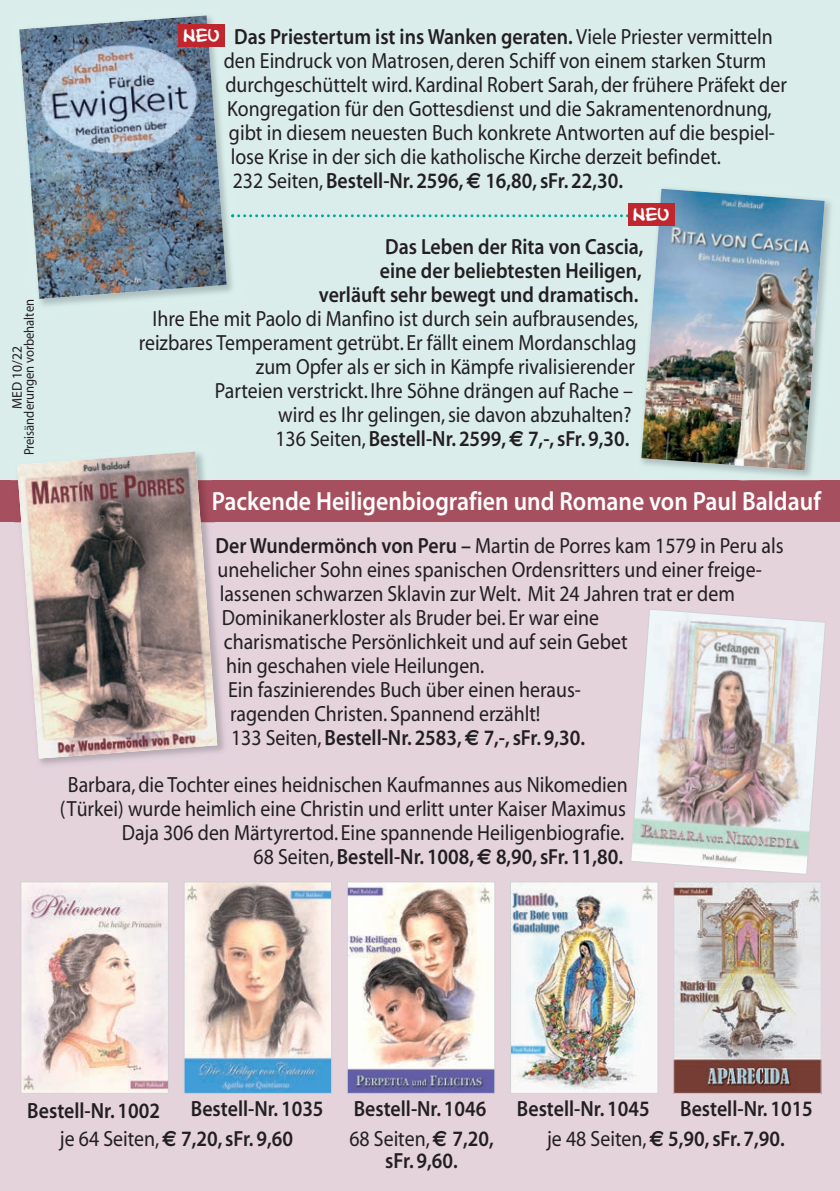
<style>
.page{position:relative;width:840px;height:1191px;background:#fff}
.page>*{position:absolute;margin:0;border:0;box-sizing:border-box;transform-origin:0 0}
.t1{font:26.4px "Myriad MM 565 wt 600 wd";color:#fff;scale:.9 1}
.t2{font:22px/24px "Myriad MM 412 wt 601 wd";color:#231f20;scale:.9 1}
.t3{font:22px/24px "Myriad MM 565 wt 600 wd";color:#231f20;text-align:right;scale:.9 1}
.t4{font:19.8px "Hand Some";color:#fff;scale:1.2 1}
.t5{font:14px/12px "Myriad MM 412 wt 601 wd";color:#231f20;text-align:center}
.s1{font-family:"Myriad MM 412 wt 601 wd"}
.s2{font-family:"Euro Sans";font-weight:700}
.s3{font-family:"Myriad MM 565 wt 600 wd"}
</style>
<div class="page">
<div style="left:0;top:0;width:839px;height:1191px;background:#daedeb"></div>
<div style="left:0;top:492px;width:839px;height:699px;background:#e4d3db"></div>
<div style="left:0;top:480px;width:839px;height:42px;background:#a64f5e"></div>
<img style="left:14px;top:522px;width:210px;height:243px">
<img style="left:17px;top:451px;width:200px;height:307px">
<img style="left:633px;top:188px;width:198px;height:289px">
<img style="left:742px;top:480px;width:76px;height:1px">
<img style="left:641px;top:189px;width:183px;height:281px">
<img style="left:19px;top:15px;width:208px;height:284px">
<div style="left:178px;top:24px;width:46px;height:23px;background:#c0262d"></div>
<img style="left:23px;top:883px;width:143px;height:208px">
<div style="left:21px;top:881px;width:147px;height:212px;border:1px solid #d1d2d4"></div>
<img style="left:186px;top:883px;width:143px;height:208px">
<div style="left:184px;top:881px;width:147px;height:212px;border:1px solid #d1d2d4"></div>
<img style="left:349px;top:883px;width:143px;height:208px">
<div style="left:347px;top:881px;width:147px;height:212px;border:1px solid #d1d2d4"></div>
<img style="left:512px;top:883px;width:143px;height:208px">
<div style="left:510px;top:881px;width:147px;height:212px;border:1px solid #d1d2d4"></div>
<img style="left:630px;top:609px;width:195px;height:265px">
<img style="left:675px;top:883px;width:143px;height:208px">
<div style="left:673px;top:881px;width:147px;height:212px;border:1px solid #d1d2d4"></div>
<svg style="left:231px;top:214px;width:396px;height:3px"></svg>
<div style="left:627px;top:203px;width:46px;height:22px;background:#c0262d"></div>
<p class="t3" style="left:234px;top:26px;width:599px">Das Priestertum ist ins Wanken geraten. <span class="s1">Viele Priester vermitteln</span></p>
<p class="t2" style="left:223px;top:50px;width:627px">den Eindruck von Matrosen, deren Schiff von einem starken Sturm durchgeschüttelt wird. Kardinal Robert Sarah, der frühere Präfekt der Kongregation für den Gottesdienst und die Sakramentenordnung, gibt in diesem neuesten Buch konkrete Antworten auf die bespiel - lose Krise in der sich die katholische Kirche derzeit befindet.</p>
<p class="t3" style="left:233px;top:170px;width:435px"><span class="s1">232 Seiten,</span> Bestell-Nr. 2596, <span class="s2">€</span> 16,80, sFr. 22,30.</p>
<p class="t4" style="left:183px;top:24px;width:32px">NEU</p>
<p class="t5" style="left:12px;top:455px;width:158px;rotate:-90deg">MED 10/22<br>Preisänderungen vorbehalten</p>
<p class="t4" style="left:633px;top:202px;width:32px">NEU</p>
<p class="t3" style="left:319px;top:237px;width:362px">Das Leben der Rita von Cascia,<br>eine der beliebtesten Heiligen, verläuft sehr bewegt und dramatisch.</p>
<p class="t2" style="left:152px;top:309px;width:541px">Ihre Ehe mit Paolo di Manfino ist durch sein aufbrausendes,</p>
<p class="t2" style="left:139px;top:333px;width:554px">reizbares Temperament getrübt. Er fällt einem Mordanschlag</p>
<p class="t2" style="left:256px;top:357px;width:422px">zum Opfer als er sich in Kämpfe rivalisierender</p>
<p class="t2" style="left:215px;top:381px;width:466px">Parteien verstrickt. Ihre Söhne drängen auf Rache –</p>
<p class="t2" style="left:278px;top:405px;width:393px">wird es Ihr gelingen, sie davon abzuhalten?</p>
<p class="t3" style="left:275px;top:429px;width:395px"><span class="s1">136 Seiten,</span> Bestell-Nr. 2599, <span class="s2">€</span> 7,-, sFr. 9,30.</p>
<p class="t1" style="left:212px;top:491px;width:678px">Packende Heiligenbiografien und Romane von Paul Baldauf</p>
<p class="t2" style="left:215px;top:535px;width:632px"><span class="s3">Der Wundermönch von Peru –</span> Martin de Porres kam 1579 in Peru als</p>
<p class="t2" style="left:217px;top:559px;width:605px">unehelicher Sohn eines spanischen Ordensritters und einer freige -</p>
<p class="t2" style="left:219px;top:583px;width:573px">lassenen schwarzen Sklavin zur Welt. Mit 24 Jahren trat er dem</p>
<p class="t2" style="left:222px;top:607px;width:420px">Dominikanerkloster als Bruder bei. Er war eine</p>
<p class="t2" style="left:224px;top:631px;width:450px">charismatische Persönlichkeit und auf sein Gebet</p>
<p class="t2" style="left:226px;top:655px;width:288px">hin geschahen viele Heilungen.</p>
<p class="t2" style="left:228px;top:679px;width:393px">Ein faszinierendes Buch über einen heraus -</p>
<p class="t2" style="left:230px;top:703px;width:346px">ragenden Christen. Spannend erzählt!</p>
<p class="t3" style="left:231px;top:727px;width:395px"><span class="s1">133 Seiten,</span> Bestell-Nr. 2583, <span class="s2">€</span> 7,-, sFr. 9,30.</p>
<p class="t2" style="left:60px;top:774px;width:632px;text-align:right">Barbara, die Tochter eines heidnischen Kaufmannes aus Nikomedien (Türkei) wurde heimlich eine Christin und erlitt unter Kaiser Maximus<br>Daja 306 den Märtyrertod. Eine spannende Heiligenbiografie.</p>
<p class="t3" style="left:253px;top:846px;width:412px"><span class="s1">68 Seiten,</span> Bestell-Nr. 1008, <span class="s2">€</span> 8,90, sFr. 11,80.</p>
<p class="t3" style="left:191px;top:1098px;width:149px">Bestell-Nr. 1035</p>
<p class="t3" style="left:353px;top:1098px;width:149px">Bestell-Nr. 1046</p>
<p class="t3" style="left:516px;top:1098px;width:149px">Bestell-Nr. 1045</p>
<p class="t3" style="left:679px;top:1098px;width:149px">Bestell-Nr. 1015</p>
<p class="t3" style="left:60px;top:1099px;width:260px;line-height:27.4px;text-align:left;text-indent:-33px">Bestell-Nr. 1002<br><span class="s1">je 64 Seiten,</span> <span class="s2">€</span> 7,20, sFr. 9,60</p>
<p class="t2" style="left:349px;top:1128px;width:162px">68 Seiten, <span class="s2">€</span> <span class="s3">7,20,</span></p>
<p class="t3" style="left:385px;top:1150px;width:82px">sFr. 9,60.</p>
<p class="t3" style="left:547px;top:1128px;width:265px"><span class="s1">je 48 Seiten,</span> <span class="s2">€</span> 5,90, sFr. 7,90.</p>
</div>
